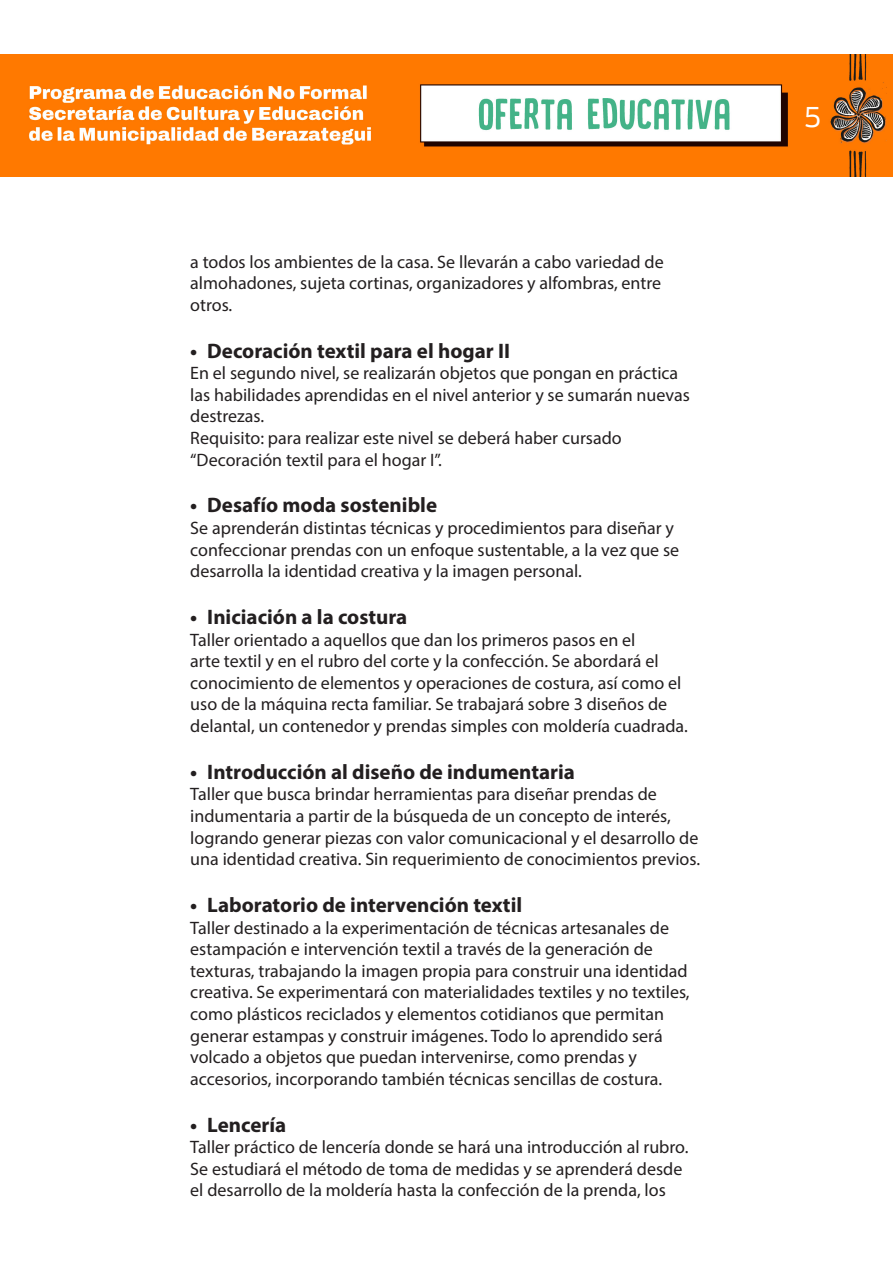
<style>
.page{position:relative;width:893px;height:1263px;background:#fff}
.page>*{position:absolute;margin:0;border:0;box-sizing:border-box;transform-origin:0 0}
.t1{font:28.5px "Amsi Pro";color:#fff}
.t2{font:700 21px "Myriad Pro";color:#231f20}
.t3{font:18px/21.6px "Myriad Pro";color:#231f20}
</style>
<div class="page">
<img style="left:0;top:54px;width:893px;height:123px">
<p class="t3" style="left:190px;top:250px;width:475px">a todos los ambientes de la casa. Se llevarán a cabo variedad de almohadones, sujeta cortinas, organizadores y alfombras, entre otros.</p>
<p class="t2" style="left:190px;top:337px;width:321px">• Decoración textil para el hogar II</p>
<p class="t3" style="left:190px;top:362px;width:501px">En el segundo nivel, se realizarán objetos que pongan en práctica las habilidades aprendidas en el nivel anterior y se sumarán nuevas destrezas.</p>
<p class="t3" style="left:190px;top:427px;width:433px">Requisito: para realizar este nivel se deberá haber cursado “Decoración textil para el hogar I”.</p>
<p class="t2" style="left:190px;top:492px;width:248px">• Desafío moda sostenible</p>
<p class="t3" style="left:190px;top:517px;width:490px">Se aprenderán distintas técnicas y procedimientos para diseñar y confeccionar prendas con un enfoque sustentable, a la vez que se desarrolla la identidad creativa y la imagen personal.</p>
<p class="t2" style="left:190px;top:603px;width:219px">• Iniciación a la costura</p>
<p class="t3" style="left:190px;top:628px;width:499px">Taller orientado a aquellos que dan los primeros pasos en el<br>arte textil y en el rubro del corte y la confección. Se abordará el conocimiento de elementos y operaciones de costura, así como el uso de la máquina recta familiar. Se trabajará sobre 3 diseños de delantal, un contenedor y prendas simples con moldería cuadrada.</p>
<p class="t2" style="left:190px;top:758px;width:386px">• Introducción al diseño de indumentaria</p>
<p class="t3" style="left:190px;top:783px;width:511px">Taller que busca brindar herramientas para diseñar prendas de indumentaria a partir de la búsqueda de un concepto de interés, logrando generar piezas con valor comunicacional y el desarrollo de una identidad creativa. Sin requerimiento de conocimientos previos.</p>
<p class="t2" style="left:190px;top:891px;width:333px">• Laboratorio de intervención textil</p>
<p class="t3" style="left:190px;top:916px;width:501px">Taller destinado a la experimentación de técnicas artesanales de estampación e intervención textil a través de la generación de texturas, trabajando la imagen propia para construir una identidad creativa. Se experimentará con materialidades textiles y no textiles, como plásticos reciclados y elementos cotidianos que permitan generar estampas y construir imágenes. Todo lo aprendido será volcado a objetos que puedan intervenirse, como prendas y accesorios, incorporando también técnicas sencillas de costura.</p>
<p class="t2" style="left:190px;top:1111px;width:98px">• Lencería</p>
<p class="t3" style="left:190px;top:1136px;width:500px">Taller práctico de lencería donde se hará una introducción al rubro.<br>Se estudiará el método de toma de medidas y se aprenderá desde el desarrollo de la moldería hasta la confección de la prenda, los</p>
<h1 class="t1" style="left:804px;top:97px;width:18px">5</h1>
</div>
